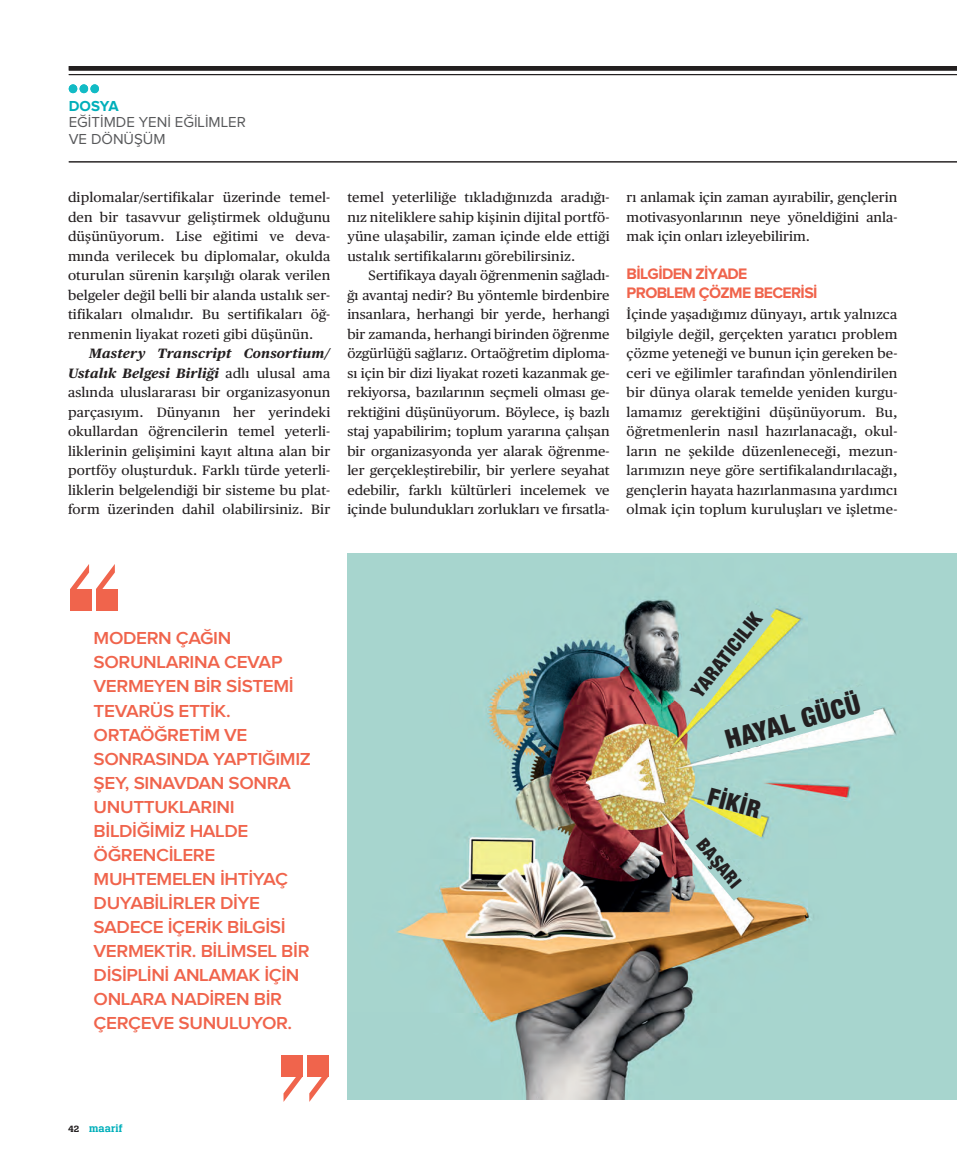
<style>
.page{position:relative;width:957px;height:1170px;background:#fff}
.page>*{position:absolute;margin:0;border:0;box-sizing:border-box;transform-origin:0 0}
.t1{font:900 condensed 26.4px "Helvetica Neue";color:#231f20}
.t2{font:900 condensed 23.85px "Helvetica Neue";color:#231f20}
.t3{font:900 condensed 19.5px "Helvetica Neue";color:#231f20}
.t4{font:600 18px/24px "Proxima Nova";letter-spacing:-.02em;color:#f0644c;scale:1.05 1}
.t5{font:900 condensed 18px "Helvetica Neue";color:#231f20}
.t6{font:700 15.75px/19.5px "Proxima Nova";letter-spacing:-.04em;color:#f0644c}
.t7{font:15px/16.5px "Proxima Nova";color:#57585a}
.t8{font:700 15px "Proxima Nova";letter-spacing:-.005em;color:#00afba}
.t9{font:13.5px/19.5px "Publico Text";letter-spacing:.01em;color:#231f20;text-align:justify;scale:1.05 1}
.t10{font:600 10.5px "Brace Web";letter-spacing:.02em;color:#00afba}
.t11{font:600 9px "Brace Web";color:#231f20;scale:1.05 1}
.s1{font-weight:700;font-style:italic}
</style>
<div class="page">
<hr style="left:69px;top:74px;width:888px;height:1px;background:#231f20">
<hr style="left:69px;top:66px;width:888px;height:4px;background:#231f20">
<div style="left:69px;top:84px;width:8px;height:9px;background:#12bbc5;border-radius:50%"></div>
<div style="left:80px;top:84px;width:8px;height:9px;background:#12bbc5;border-radius:50%"></div>
<div style="left:90px;top:84px;width:9px;height:9px;background:#12bbc5;border-radius:50%"></div>
<hr style="left:69px;top:162px;width:888px;height:1px;background:#231f20">
<div style="left:70px;top:589px;width:21px;height:21px;background:#f0644c"></div>
<svg style="left:70px;top:564px;width:19px;height:25px"></svg>
<div style="left:96px;top:589px;width:21px;height:21px;background:#f0644c"></div>
<svg style="left:96px;top:564px;width:19px;height:25px"></svg>
<div style="left:307px;top:1055px;width:21px;height:21px;background:#f0644c"></div>
<svg style="left:309px;top:1076px;width:19px;height:25px"></svg>
<div style="left:281px;top:1055px;width:21px;height:21px;background:#f0644c"></div>
<svg style="left:283px;top:1076px;width:19px;height:25px"></svg>
<img style="left:347px;top:553px;width:609px;height:546px">
<svg style="left:682px;top:602px;width:192px;height:154px;background:#b0d6c7"></svg>
<svg style="left:684px;top:826px;width:68px;height:74px;background:#b0ccc4"></svg>
<svg style="left:704px;top:781px;width:62px;height:38px;background:#aed5bc"></svg>
<p class="t8" style="left:69px;top:99px;width:52px">DOSYA</p>
<p class="t7" style="left:69px;top:115px;width:179px">EĞİTİMDE YENI EĞILIMLER<br>VE DÖNÜŞÜM</p>
<p class="t9" style="left:68px;top:187px;width:251px">diplomalar/sertifikalar üzerinde temel&shy;den bir tasavvur geliştirmek olduğunu düşünüyorum. Lise eğitimi ve deva&shy;mında verilecek bu diplomalar, okulda oturulan sürenin karşılığı olarak verilen belgeler değil belli bir alanda ustalık ser&shy;tifikaları olmalıdır. Bu sertifikaları öğ&shy;renmenin liyakat rozeti gibi düşünün.</p>
<p class="t9" style="left:68px;top:343px;width:251px;text-indent:21px"><span class="s1">Mastery Transcript Consortium/ Ustalık Belgesi Birliği</span> adlı ulusal ama aslında uluslararası bir organizasyonun parçasıyım. Dünyanın her yerindeki okullardan öğrencilerin temel yeterli&shy;liklerinin gelişimini kayıt altına alan bir portföy oluşturduk. Farklı türde yeterli&shy;liklerin belgelendiği bir sisteme bu plat&shy;form üzerinden dahil olabilirsiniz. Bir</p>
<p class="t9" style="left:347px;top:187px;width:251px">temel yeterliliğe tıkladığınızda aradığı&shy;nız niteliklere sahip kişinin dijital portfö&shy;yüne ulaşabilir, zaman içinde elde ettiği ustalık sertifikalarını görebilirsiniz.</p>
<p class="t9" style="left:347px;top:265px;width:251px;text-indent:21px">Sertifikaya dayalı öğrenmenin sağladı&shy;ğı avantaj nedir? Bu yöntemle birdenbire insanlara, herhangi bir yerde, herhangi bir zamanda, herhangi birinden öğrenme özgürlüğü sağlarız. Ortaöğretim diploma&shy;sı için bir dizi liyakat rozeti kazanmak ge&shy;rekiyorsa, bazılarının seçmeli olması ge&shy;rektiğini düşünüyorum. Böylece, iş bazlı staj yapabilirim; toplum yararına çalışan bir organizasyonda yer alarak öğrenme&shy;ler gerçekleştirebilir, bir yerlere seyahat edebilir, farklı kültürleri incelemek ve içinde bulundukları zorlukları ve fırsatla-</p>
<p class="t9" style="left:626px;top:187px;width:259px">rı anlamak için zaman ayırabilir, gençlerin motivasyonlarının neye yöneldiğini anla&shy;mak için onları izleyebilirim.</p>
<p class="t6" style="left:626px;top:264px;width:192px">BİLGİDEN ZİYADE<br>PROBLEM ÇÖZME BECERİSİ</p>
<p class="t9" style="left:626px;top:304px;width:259px">İçinde yaşadığımız dünyayı, artık yalnızca bilgiyle değil, gerçekten yaratıcı problem çözme yeteneği ve bunun için gereken be&shy;ceri ve eğilimler tarafından yönlendirilen bir dünya olarak temelde yeniden kurgu&shy;lamamız gerektiğini düşünüyorum. Bu, öğretmenlerin nasıl hazırlanacağı, okul&shy;ların ne şekilde düzenleneceği, mezun&shy;larımızın neye göre sertifikalandırılacağı, gençlerin hayata hazırlanmasına yardımcı olmak için toplum kuruluşları ve işletme-</p>
<p class="t4" style="left:94px;top:627px;width:208px">MODERN ÇAĞIN<br>SORUNLARINA CEVAP<br>VERMEYEN BIR SISTEMI<br>TEVARÜS ETTIK.<br>ORTAÖĞRETIM VE<br>SONRASINDA YAPTIĞIMIZ<br>ŞEY, SINAVDAN SONRA<br>UNUTTUKLARINI<br>BILDIĞIMIZ HALDE<br>ÖĞRENCILERE<br>MUHTEMELEN IHTIYAÇ<br>DUYABILIRLER DIYE<br>SADECE IÇERIK BILGISI<br>VERMEKTIR. BILIMSEL BIR<br>DISIPLINI ANLAMAK IÇIN<br>ONLARA NADIREN BIR<br>ÇERÇEVE SUNULUYOR.</p>
<p class="t11" style="left:68px;top:1123px;width:12px">42</p>
<p class="t10" style="left:89px;top:1122px;width:35px">maarif</p>
<p class="t3" style="left:683px;top:684px;width:103px;rotate:-52deg">YARATICILIK</p>
<p class="t1" style="left:720px;top:719px;width:141px;rotate:-16deg">HAYAL GÜCÜ</p>
<p class="t2" style="left:713px;top:777px;width:55px;rotate:15deg">FİKİR</p>
<p class="t5" style="left:711px;top:831px;width:59px;rotate:50deg">BAŞARI</p>
</div>
